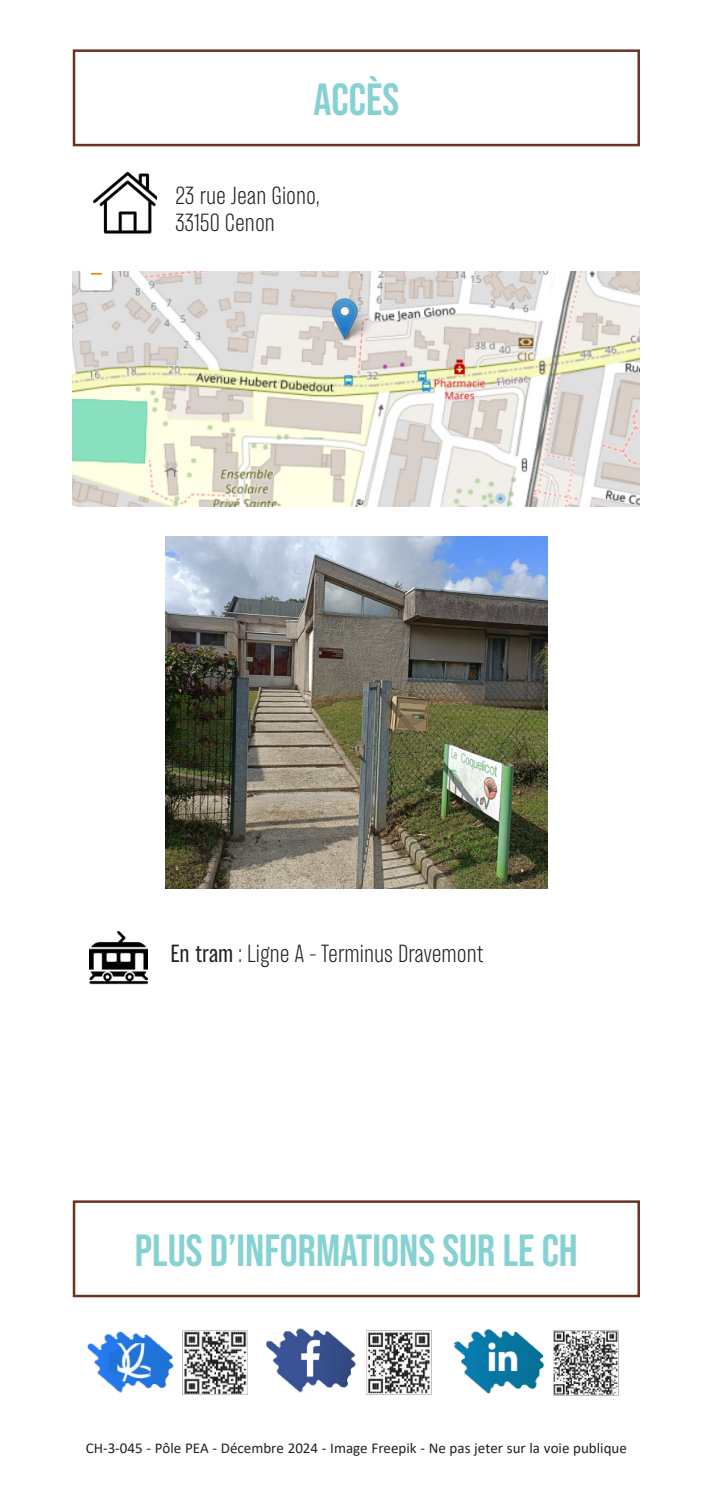
<style>
.page{position:relative;width:709px;height:1489px;background:#fff}
.page>*{position:absolute;margin:0;border:0;box-sizing:border-box;transform-origin:0 0}
.t1{font:45px "Bebas Neue";color:#86d1d1}
.t2{font:300 22.5px "TT Backwards Sans Trial";color:#231f20}
.t3{font:15px "Calibri";color:#231f20}
.s1{font-weight:400}
</style>
<div class="page">
<div style="left:73px;top:1200px;width:567px;height:97px;border:2px solid #693221"></div>
<img style="left:94px;top:171px;width:63px;height:63px">
<div style="left:73px;top:49px;width:567px;height:97px;border:2px solid #693221"></div>
<img style="left:73px;top:271px;width:567px;height:236px">
<img style="left:165px;top:536px;width:382px;height:352px">
<img style="left:88px;top:1328px;width:344px;height:67px">
<img style="left:453px;top:1329px;width:166px;height:67px">
<img style="left:89px;top:930px;width:59px;height:55px">
<p class="t1" style="left:313px;top:74px;width:87px">ACCÈS</p>
<p class="t2" style="left:175px;top:181px;width:146px">23 rue Jean Giono,</p>
<p class="t2" style="left:175px;top:208px;width:101px">33150 Cenon</p>
<p class="t2" style="left:170px;top:938px;width:315px"><span class="s1">En tram</span> : Ligne A - Terminus Dravemont</p>
<p class="t1" style="left:135px;top:1224px;width:444px">PLUS D’INFORMATIONS SUR LE CH</p>
<p class="t3" style="left:86px;top:1437px;width:542px">CH-3-045 - Pôle PEA - Décembre 2024 - Image Freepik - Ne pas jeter sur la voie publique</p>
</div>
